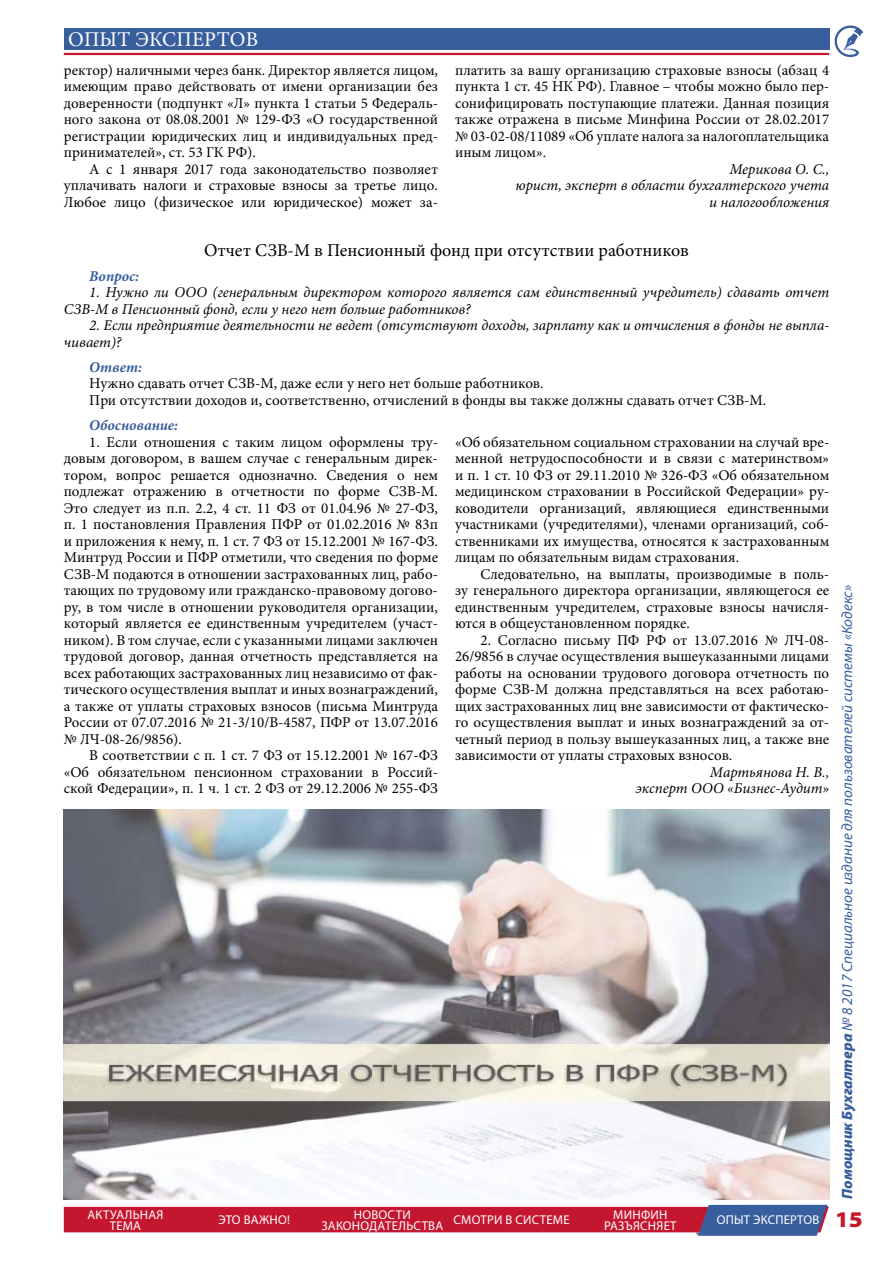
<style>
.page{position:relative;width:893px;height:1263px;background:#fff}
.page>*{position:absolute;margin:0;border:0;box-sizing:border-box;transform-origin:0 0}
.t1{font:900 semi-expanded 22.5px "Myriad Pro";color:#c5162f}
.t2{font:21px "Minion Pro";letter-spacing:.01em;color:#fff}
.t3{font:18px "Minion Pro";color:#000}
.t4{font:15px/16.5px "Minion Pro";color:#000;text-align:justify}
.t5{font:italic 15px/16.5px "Minion Pro";color:#000;text-align:right}
.t6{font:italic 15px "Myriad Pro";color:#385e9e}
.t7{font:italic 700 15px "Minion Pro";color:#385e9e}
.t8{font:12.75px/10.5px "Myriad Pro";letter-spacing:.02em;color:#fff;text-align:center}
.s1{font-weight:900}
</style>
<div class="page">
<svg style="left:834px;top:25px;width:29px;height:32px"></svg>
<div style="left:64px;top:29px;width:765px;height:21px;background:#385e9e"></div>
<hr style="left:64px;top:53px;width:765px;height:2px;background:#c5162f">
<svg style="left:64px;top:1205px;width:765px;height:31px;background:#b8445f"></svg>
<img style="left:64px;top:809px;width:765px;height:390px">
<h2 class="t2" style="left:68px;top:27px;width:191px">ОПЫТ ЭКСПЕРТОВ</h2>
<p class="t4" style="left:64px;top:61px;width:376px">ректор) наличными через банк. Директор является лицом, имеющим право действовать от имени организации без доверенности (подпункт «Л» пункта 1 статьи 5 Федераль&shy;ного закона от 08.08.2001 № 129-ФЗ «О государственной регистрации юридических лиц и индивидуальных пред&shy;принимателей», ст. 53 ГК РФ).</p>
<p class="t4" style="left:64px;top:160px;width:376px;text-indent:26px">А с 1 января 2017 года законодательство позволяет уплачивать налоги и страховые взносы за третье лицо.<br>Любое лицо (физическое или юридическое) может за-</p>
<p class="t4" style="left:455px;top:61px;width:376px">платить за вашу организацию страховые взносы (абзац 4 пункта 1 ст. 45 НК РФ). Главное – чтобы можно было пер&shy;сонифицировать поступающие платежи. Данная позиция также отражена в письме Минфина России от 28.02.2017 № 03-02-08/11089 «Об уплате налога за налогоплательщика иным лицом».</p>
<p class="t5" style="left:516px;top:160px;width:315px">Мерикова О. С.,<br>юрист, эксперт в области бухгалтерского учета и налогообложения</p>
<p class="t3" style="left:204px;top:239px;width:486px">Отчет СЗВ-М в Пенсионный фонд при отсутствии работников</p>
<p class="t7" style="left:89px;top:267px;width:51px">Вопрос:</p>
<p class="t5" style="left:64px;top:284px;width:767px;text-align:left;text-indent:26px">1. Нужно ли ООО (генеральным директором которого является сам единственный учредитель) сдавать отчет<br>СЗВ-М в Пенсионный фонд, если у него нет больше работников?</p>
<p class="t5" style="left:64px;top:317px;width:767px;text-align:left;text-indent:26px">2. Если предприятие деятельности не ведет (отсутствуют доходы, зарплату как и отчисления в фонды не выпла&shy;чивает)?</p>
<p class="t7" style="left:89px;top:358px;width:54px">Ответ:</p>
<p class="t4" style="left:89px;top:375px;width:678px">Нужно сдавать отчет СЗВ-М, даже если у него нет больше работников.<br>При отсутствии доходов и, соответственно, отчислений в фонды вы также должны сдавать отчет СЗВ-М.</p>
<p class="t7" style="left:89px;top:416px;width:90px">Обоснование:</p>
<p class="t4" style="left:64px;top:433px;width:376px;text-indent:26px">1. Если отношения с таким лицом оформлены тру&shy;довым договором, в вашем случае с генеральным дирек&shy;тором, вопрос решается однозначно. Сведения о нем подлежат отражению в отчетности по форме СЗВ-М.<br>Это следует из п.п. 2.2, 4 ст. 11 ФЗ от 01.04.96 № 27-ФЗ, п. 1 постановления Правления ПФР от 01.02.2016 № 83п и приложения к нему, п. 1 ст. 7 ФЗ от 15.12.2001 № 167-ФЗ.<br>Минтруд России и ПФР отметили, что сведения по форме СЗВ-М подаются в отношении застрахованных лиц, рабо&shy;тающих по трудовому или гражданско-правовому догово&shy;ру, в том числе в отношении руководителя организации, который является ее единственным учредителем (участ&shy;ником). В том случае, если с указанными лицами заключен трудовой договор, данная отчетность представляется на всех работающих застрахованных лиц независимо от фак&shy;тического осуществления выплат и иных вознаграждений, а также от уплаты страховых взносов (письма Минтруда России от 07.07.2016 № 21-3/10/В-4587, ПФР от 13.07.2016 № ЛЧ-08-26/9856).</p>
<p class="t4" style="left:64px;top:747px;width:376px;text-indent:26px">В соответствии с п. 1 ст. 7 ФЗ от 15.12.2001 № 167-ФЗ «Об обязательном пенсионном страховании в Россий&shy;ской Федерации», п. 1 ч. 1 ст. 2 ФЗ от 29.12.2006 № 255-ФЗ</p>
<p class="t4" style="left:455px;top:433px;width:376px">«Об обязательном социальном страховании на случай вре&shy;менной нетрудоспособности и в связи с материнством» и п. 1 ст. 10 ФЗ от 29.11.2010 № 326-ФЗ «Об обязательном медицинском страховании в Российской Федерации» ру&shy;ководители организаций, являющиеся единственными участниками (учредителями), членами организаций, соб&shy;ственниками их имущества, относятся к застрахованным лицам по обязательным видам страхования.</p>
<p class="t4" style="left:455px;top:565px;width:376px;text-indent:26px">Следовательно, на выплаты, производимые в поль&shy;зу генерального директора организации, являющегося ее единственным учредителем, страховые взносы начисля&shy;ются в общеустановленном порядке.</p>
<p class="t4" style="left:455px;top:631px;width:376px;text-indent:26px">2. Согласно письму ПФ РФ от 13.07.2016 № ЛЧ-08- 26/9856 в случае осуществления вышеуказанными лицами работы на основании трудового договора отчетность по форме СЗВ-М должна представляться на всех работаю&shy;щих застрахованных лиц вне зависимости от фактическо&shy;го осуществления выплат и иных вознаграждений за от&shy;четный период в пользу вышеуказанных лиц, а также вне зависимости от уплаты страховых взносов.</p>
<p class="t5" style="left:636px;top:763px;width:195px">Мартьянова Н. В.,<br>эксперт ООО «Бизнес-Аудит»</p>
<p class="t8" style="left:87px;top:1210px;width:77px">АКТУАЛЬНАЯ<br>ТЕМА</p>
<p class="t8" style="left:218px;top:1215px;width:73px">ЭТО ВАЖНО!</p>
<p class="t8" style="left:321px;top:1210px;width:250px;text-align:left;text-indent:33px">НОВОСТИ<br>ЗАКОНОДАТЕЛЬСТВА СМОТРИ В СИСТЕМЕ</p>
<p class="t8" style="left:604px;top:1210px;width:74px">МИНФИН<br>РАЗЪЯСНЯЕТ</p>
<p class="t8" style="left:717px;top:1215px;width:104px">ОПЫТ ЭКСПЕРТОВ</p>
<p class="t6" style="left:838px;top:1199px;width:615px;rotate:-90deg"><span class="s1">Помощник Бухгалтера</span> № 8 2017 Специальное издание для пользователей системы «Кодекс»</p>
<h1 class="t1" style="left:835px;top:1206px;width:29px">15</h1>
</div>
